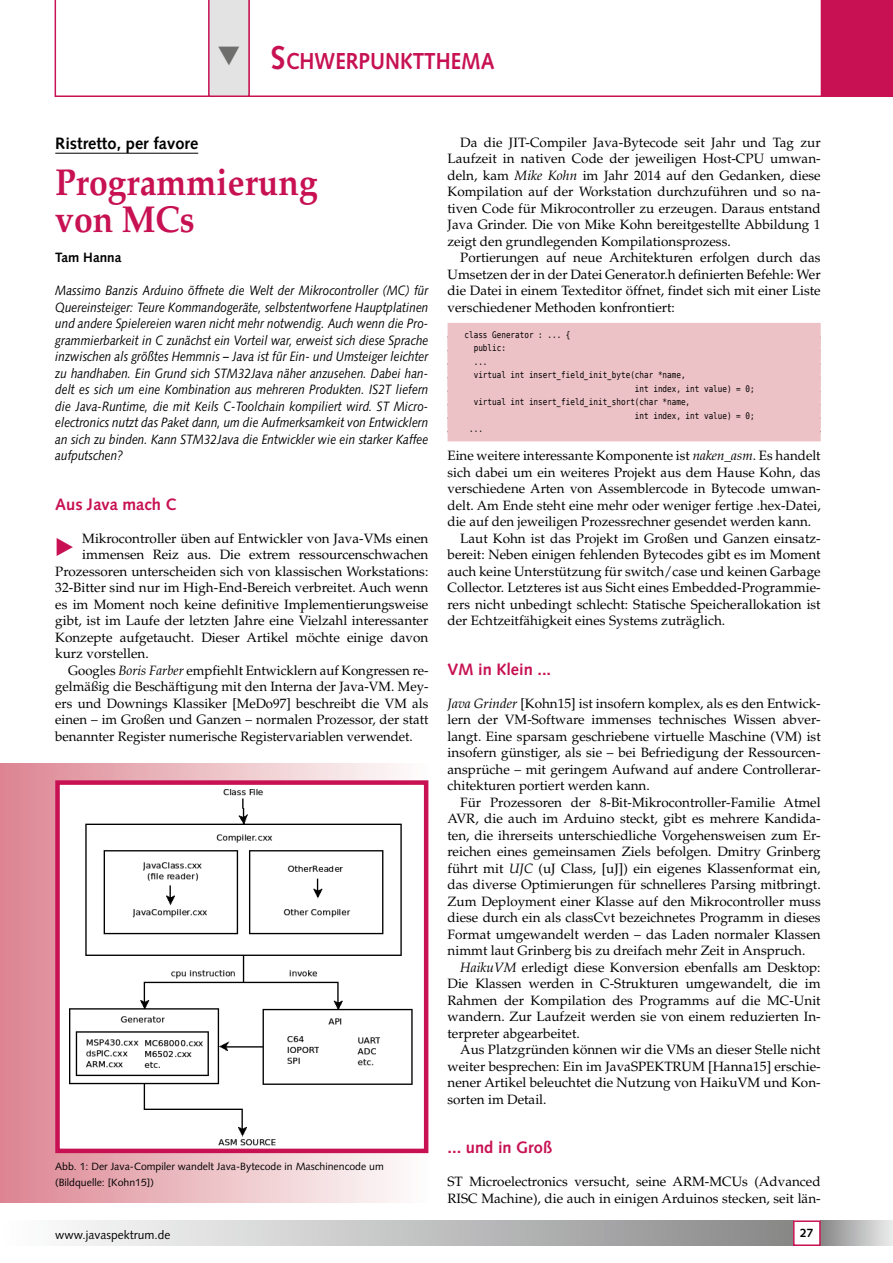
<style>
.page{position:relative;width:893px;height:1263px;background:#fff}
.page>*{position:absolute;margin:0;border:0;box-sizing:border-box;transform-origin:0 0}
.t1{font:700 37.5px/37.5px "Palatino";color:#c71152;scale:.9 1}
.t2{font:23.4px "European Pi Three";color:#c71152}
.t3{font:700 23.1px "Syntax";color:#c71152;scale:.9 1}
.t4{font:700 16.5px "Syntax";color:#c71152}
.t5{font:700 16.5px "Syntax";color:#000}
.t6{font:13.5px/16.5px "Palatino";color:#000;text-align:justify}
.t7{font:italic 13.5px/16.5px "Syntax";color:#000;text-align:justify;scale:.87 1}
.t8{font:700 13.5px "Syntax";color:#000}
.t9{font:12px "Syntax";color:#000}
.t10{font:700 12px "Syntax";color:#000}
.t11{font:10.5px/16.5px "Syntax";color:#000}
.t12{font:9px "Bitstream Vera Sans Mono";color:#000;scale:.85 1}
.s1{font-size:33px}
.s2{font-style:italic}
</style>
<div class="page">
<div style="left:0;top:1220px;width:793px;height:26px;background:linear-gradient(to right,#fff,#89898a)"></div>
<div style="left:821px;top:1220px;width:72px;height:26px;background:linear-gradient(to right,#878788,#ececec)"></div>
<div style="left:793px;top:1220px;width:28px;height:26px;border:2px solid #c71152"></div>
<svg style="left:250px;top:0;width:571px;height:97px"></svg>
<div style="left:821px;top:0;width:72px;height:97px;background:#c71152"></div>
<hr style="left:55px;top:153px;width:143px;height:1px;background:#000">
<div style="left:448px;top:323px;width:373px;height:24px;background:#edc2c7"></div>
<div style="left:448px;top:336px;width:373px;height:24px;background:#edc2c7"></div>
<div style="left:448px;top:350px;width:373px;height:24px;background:#edc2c7"></div>
<div style="left:448px;top:363px;width:373px;height:24px;background:#edc2c7"></div>
<div style="left:448px;top:377px;width:373px;height:24px;background:#edc2c7"></div>
<div style="left:448px;top:390px;width:373px;height:24px;background:#edc2c7"></div>
<div style="left:448px;top:404px;width:373px;height:24px;background:#edc2c7"></div>
<div style="left:448px;top:417px;width:373px;height:24px;background:#edc2c7"></div>
<div style="left:0;top:763px;width:428px;height:439px;background:linear-gradient(to right,#dc8592,#fdfefd)"></div>
<div style="left:58px;top:782px;width:368px;height:369px;background:#fff"></div>
<img style="left:70px;top:789px;width:343px;height:357px">
<div style="left:55px;top:780px;width:373px;height:373px;border:4px solid #c71152"></div>
<svg style="left:55px;top:0;width:195px;height:97px"></svg>
<h3 class="t3" style="left:271px;top:48px;width:250px"><span class="s1">S</span>CHWERPUNKTTHEMA</h3>
<p class="t5" style="left:55px;top:133px;width:144px">Ristretto, per favore</p>
<h1 class="t1" style="left:55px;top:163px;width:293px">Programmierung von MCs</h1>
<p class="t8" style="left:55px;top:250px;width:68px">Tam Hanna</p>
<p class="t7" style="left:55px;top:282px;width:430px">Massimo Banzis Arduino öffnete die Welt der Mikrocontroller (MC) für Quereinsteiger: Teure Kommandogeräte, selbstentworfene Hauptplatinen und andere Spielereien waren nicht mehr notwendig. Auch wenn die Pro&shy;grammierbarkeit in C zunächst ein Vorteil war, erweist sich diese Sprache inzwischen als größtes Hemmnis – Java ist für Ein- und Umsteiger leichter zu handhaben. Ein Grund sich STM32Java näher anzusehen. Dabei han&shy;delt es sich um eine Kombination aus mehreren Produkten. IS2T liefern die Java-Runtime, die mit Keils C-Toolchain kompiliert wird. ST Micro&shy;electronics nutzt das Paket dann, um die Aufmerksamkeit von Entwicklern an sich zu binden. Kann STM32Java die Entwickler wie ein starker Kaffee aufputschen?</p>
<p class="t4" style="left:55px;top:494px;width:123px">Aus Java mach C</p>
<h2 class="t2" style="left:55px;top:531px;width:21px">E</h2>
<p class="t6" style="left:82px;top:530px;width:348px">Mikrocontroller üben auf Entwickler von Java-VMs einen</p>
<p class="t6" style="left:82px;top:546px;width:348px">immensen Reiz aus. Die extrem ressourcenschwachen</p>
<p class="t6" style="left:55px;top:563px;width:375px">Prozessoren unterscheiden sich von klassischen Workstations:</p>
<p class="t6" style="left:55px;top:579px;width:375px">32-Bitter sind nur im High-End-Bereich verbreitet. Auch wenn</p>
<p class="t6" style="left:55px;top:596px;width:375px">es im Moment noch keine definitive Implementierungsweise</p>
<p class="t6" style="left:55px;top:612px;width:375px">gibt, ist im Laufe der letzten Jahre eine Vielzahl interessanter</p>
<p class="t6" style="left:55px;top:629px;width:375px">Konzepte aufgetaucht. Dieser Artikel möchte einige davon</p>
<p class="t6" style="left:55px;top:645px;width:95px">kurz vorstellen.</p>
<p class="t6" style="left:68px;top:662px;width:362px">Googles <span class="s2">Boris Farber</span> empfiehlt Entwicklern auf Kongressen re-</p>
<p class="t6" style="left:55px;top:678px;width:375px">gelmäßig die Beschäftigung mit den Interna der Java-VM. Mey-</p>
<p class="t6" style="left:55px;top:695px;width:375px">ers und Downings Klassiker [MeDo97] beschreibt die VM als</p>
<p class="t6" style="left:55px;top:711px;width:375px">einen – im Großen und Ganzen – normalen Prozessor, der statt</p>
<p class="t6" style="left:55px;top:728px;width:359px">benannter Register numerische Registervariablen verwendet.</p>
<p class="t11" style="left:55px;top:1158px;width:330px">Abb. 1: Der Java-Compiler wandelt Java-Bytecode in Maschinencode um (Bildquelle: [Kohn15])</p>
<p class="t6" style="left:448px;top:134px;width:375px;text-indent:13px">Da die JIT-Compiler Java-Bytecode seit Jahr und Tag zur Laufzeit in nativen Code der jeweiligen Host-CPU umwan&shy;deln, kam <span class="s2">Mike Kohn</span> im Jahr 2014 auf den Gedanken, diese Kompilation auf der Workstation durchzuführen und so na&shy;tiven Code für Mikrocontroller zu erzeugen. Daraus entstand Java Grinder. Die von Mike Kohn bereitgestellte Abbildung 1 zeigt den grundlegenden Kompilationsprozess.</p>
<p class="t6" style="left:448px;top:249px;width:375px;text-indent:13px">Portierungen auf neue Architekturen erfolgen durch das Umsetzen der in der Datei Generator.h definierten Befehle: Wer die Datei in einem Texteditor öffnet, findet sich mit einer Liste verschiedener Methoden konfrontiert:</p>
<p class="t12" style="left:465px;top:329px;width:126px">class Generator : ... {</p>
<p class="t12" style="left:474px;top:343px;width:39px">public:</p>
<p class="t12" style="left:474px;top:356px;width:18px">...</p>
<p class="t12" style="left:474px;top:370px;width:251px">virtual int insert_field_init_byte(char *name,</p>
<p class="t12" style="left:635px;top:383px;width:142px">int index, int value) = 0;</p>
<p class="t12" style="left:474px;top:397px;width:256px">virtual int insert_field_init_short(char *name,</p>
<p class="t12" style="left:635px;top:410px;width:142px">int index, int value) = 0;</p>
<p class="t12" style="left:469px;top:424px;width:18px">...</p>
<p class="t6" style="left:448px;top:447px;width:375px">Eine weitere interessante Komponente ist <span class="s2">naken_asm</span>. Es handelt</p>
<p class="t6" style="left:448px;top:464px;width:375px">sich dabei um ein weiteres Projekt aus dem Hause Kohn, das</p>
<p class="t6" style="left:448px;top:480px;width:375px">verschiedene Arten von Assemblercode in Bytecode umwan-</p>
<p class="t6" style="left:448px;top:497px;width:375px">delt. Am Ende steht eine mehr oder weniger fertige .hex-Datei,</p>
<p class="t6" style="left:448px;top:513px;width:365px">die auf den jeweiligen Prozessrechner gesendet werden kann.</p>
<p class="t6" style="left:460px;top:530px;width:362px">Laut Kohn ist das Projekt im Großen und Ganzen einsatz-</p>
<p class="t6" style="left:448px;top:546px;width:375px">bereit: Neben einigen fehlenden Bytecodes gibt es im Moment</p>
<p class="t6" style="left:448px;top:563px;width:375px">auch keine Unterstützung für switch/case und keinen Garbage</p>
<p class="t6" style="left:448px;top:579px;width:375px">Collector. Letzteres ist aus Sicht eines Embedded-Programmie-</p>
<p class="t6" style="left:448px;top:596px;width:375px">rers nicht unbedingt schlecht: Statische Speicherallokation ist</p>
<p class="t6" style="left:448px;top:612px;width:279px">der Echtzeitfähigkeit eines Systems zuträglich.</p>
<p class="t4" style="left:448px;top:659px;width:105px">VM in Klein ...</p>
<p class="t6" style="left:448px;top:695px;width:375px"><span class="s2">Java Grinder</span> [Kohn15] ist insofern komplex, als es den Entwick&shy;lern der VM-Software immenses technisches Wissen abver&shy;langt. Eine sparsam geschriebene virtuelle Maschine (VM) ist insofern günstiger, als sie – bei Befriedigung der Ressourcen&shy;ansprüche – mit geringem Aufwand auf andere Controllerar&shy;chitekturen portiert werden kann.</p>
<p class="t6" style="left:448px;top:794px;width:375px;text-indent:13px">Für Prozessoren der 8-Bit-Mikrocontroller-Familie Atmel AVR, die auch im Arduino steckt, gibt es mehrere Kandida&shy;ten, die ihrerseits unterschiedliche Vorgehensweisen zum Er&shy;reichen eines gemeinsamen Ziels befolgen. Dmitry Grinberg führt mit <span class="s2">UJC</span> (uJ Class, [uJ]) ein eigenes Klassenformat ein, das diverse Optimierungen für schnelleres Parsing mitbringt.<br>Zum Deployment einer Klasse auf den Mikrocontroller muss diese durch ein als classCvt bezeichnetes Programm in dieses Format umgewandelt werden – das Laden normaler Klassen nimmt laut Grinberg bis zu dreifach mehr Zeit in Anspruch.</p>
<p class="t6" style="left:448px;top:959px;width:375px;text-indent:13px"><span class="s2">HaikuVM</span> erledigt diese Konversion ebenfalls am Desktop:<br>Die Klassen werden in C-Strukturen umgewandelt, die im Rahmen der Kompilation des Programms auf die MC-Unit wandern. Zur Laufzeit werden sie von einem reduzierten In&shy;terpreter abgearbeitet.</p>
<p class="t6" style="left:448px;top:1041px;width:375px;text-indent:13px">Aus Platzgründen können wir die VMs an dieser Stelle nicht weiter besprechen: Ein im JavaSPEKTRUM [Hanna15] erschie&shy;nener Artikel beleuchtet die Nutzung von HaikuVM und Kon&shy;sorten im Detail.</p>
<p class="t4" style="left:448px;top:1138px;width:106px">... und in Groß</p>
<p class="t6" style="left:448px;top:1173px;width:375px">ST Microelectronics versucht, seine ARM-MCUs (Advanced<br>RISC Machine), die auch in einigen Arduinos stecken, seit län-</p>
<p class="t9" style="left:55px;top:1227px;width:117px">www.javaspektrum.de</p>
<p class="t10" style="left:800px;top:1226px;width:15px">27</p>
</div>
